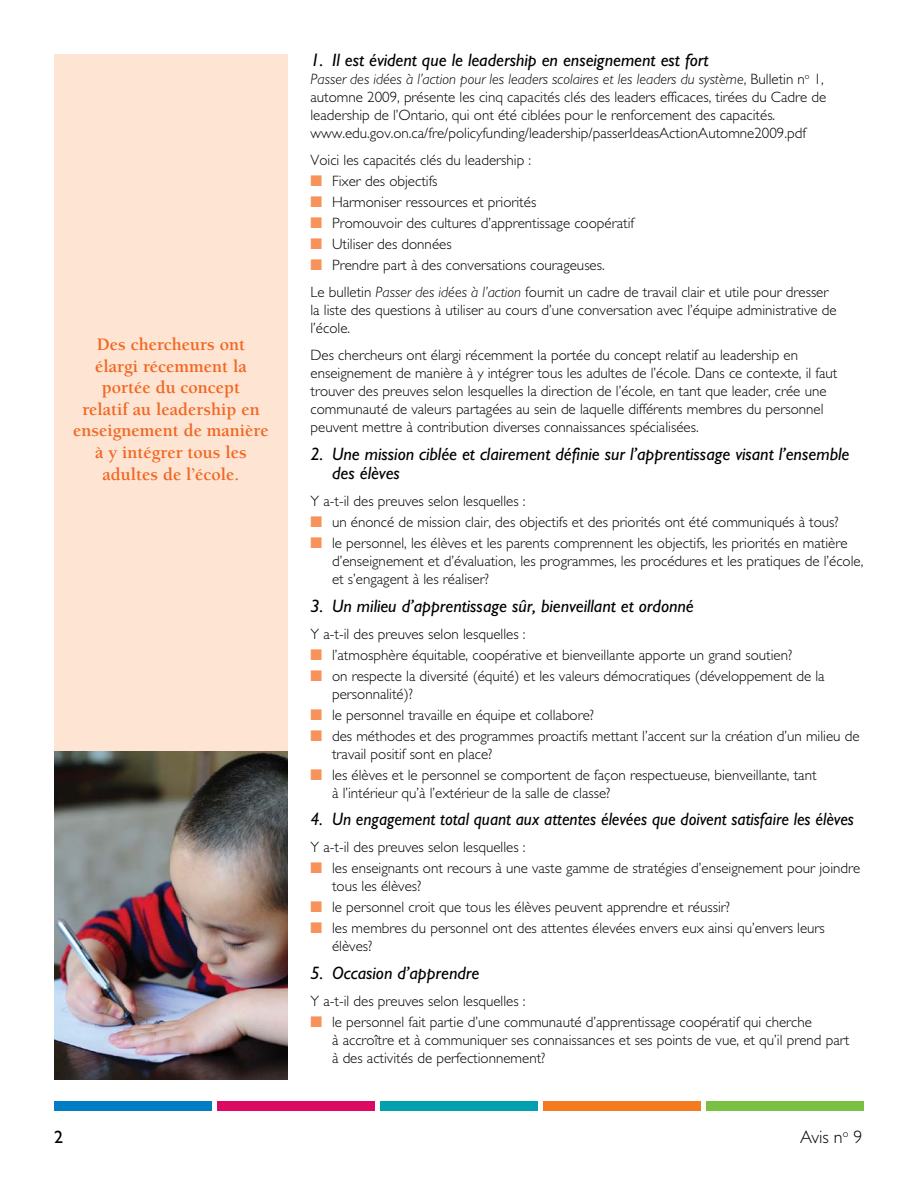
<style>
.page{position:relative;width:918px;height:1188px;background:#fff}
.page>*{position:absolute;margin:0;border:0;box-sizing:border-box;transform-origin:0 0}
.t1{font:italic 18px/18.8px "Gill Sans Std";color:#000}
.t2{font:700 18px/21.6px "Berkeley Std";color:#f26722;text-align:center}
.t3{font:italic 18px "Gill Sans Std";color:#000;scale:.96 1}
.t4{font:300 18px "Gill Sans Std";color:#000}
.t5{font:18px "Gill Sans Std";color:#000}
.t6{font:300 15px/18px "Gill Sans Std";color:#000}
.s1{font-style:italic}
.s2{color:#f7925a}
</style>
<div class="page">
<div style="left:54px;top:1102px;width:157px;height:9px;background:#007dc3"></div>
<div style="left:217px;top:1102px;width:157px;height:9px;background:#db0962"></div>
<div style="left:380px;top:1102px;width:158px;height:9px;background:#00a0af"></div>
<div style="left:544px;top:1102px;width:157px;height:9px;background:#f47b20"></div>
<div style="left:707px;top:1102px;width:157px;height:9px;background:#7ac143"></div>
<div style="left:54px;top:54px;width:234px;height:1026px;background:#fee4d2"></div>
<img style="left:54px;top:751px;width:234px;height:329px">
<p class="t2" style="left:73px;top:334px;width:197px">Des chercheurs ont élargi récemment la portée du concept<br>relatif au leadership en enseignement de manière à y intégrer tous les adultes de l’école.</p>
<p class="t1" style="left:310px;top:51px;width:400px">1. Il est évident que le leadership en enseignement est fort</p>
<p class="t6" style="left:310px;top:70px;width:517px"><span class="s1">Passer des idées à l’action pour les leaders scolaires et les leaders du système</span>, Bulletin n<sup>o</sup> 1, automne 2009, présente les cinq capacités clés des leaders efficaces, tirées du Cadre de leadership de l’Ontario, qui ont été ciblées pour le renforcement des capacités. www.edu.gov.on.ca/fre/policyfunding/leadership/passerIdeasActionAutomne2009.pdf</p>
<p class="t6" style="left:311px;top:151px;width:222px">Voici les capacités clés du leadership :</p>
<p class="t6" style="left:311px;top:172px;width:129px"><span class="s2">■</span> Fixer des objectifs</p>
<p class="t6" style="left:311px;top:193px;width:227px"><span class="s2">■</span> Harmoniser ressources et priorités</p>
<p class="t6" style="left:311px;top:214px;width:325px"><span class="s2">■</span> Promouvoir des cultures d’apprentissage coopératif</p>
<p class="t6" style="left:311px;top:235px;width:143px"><span class="s2">■</span> Utiliser des données</p>
<p class="t6" style="left:310px;top:252px;width:520px;line-height:27px"><span class="s2">■</span> Prendre part à des conversations courageuses.<br>Le bulletin <span class="s1">Passer des idées à l’action</span> fournit un cadre de travail clair et utile pour dresser</p>
<p class="t6" style="left:310px;top:301px;width:528px">la liste des questions à utiliser au cours d’une conversation avec l’équipe administrative de l’école.</p>
<p class="t6" style="left:310px;top:346px;width:528px">Des chercheurs ont élargi récemment la portée du concept relatif au leadership en enseignement de manière à y intégrer tous les adultes de l’école. Dans ce contexte, il faut trouver des preuves selon lesquelles la direction de l’école, en tant que leader, crée une communauté de valeurs partagées au sein de laquelle différents membres du personnel peuvent mettre à contribution diverses connaissances spécialisées.</p>
<p class="t1" style="left:332px;top:445px;width:519px;text-indent:-22px">2. Une mission ciblée et clairement définie sur l’apprentissage visant l’ensemble des élèves</p>
<p class="t6" style="left:310px;top:492px;width:217px">Y a-t-il des preuves selon lesquelles :</p>
<p class="t6" style="left:311px;top:513px;width:530px"><span class="s2">■</span> un énoncé de mission clair, des objectifs et des priorités ont été communiqués à tous?</p>
<p class="t6" style="left:332px;top:534px;width:533px;text-indent:-22px"><span class="s2">■</span> le personnel, les élèves et les parents comprennent les objectifs, les priorités en matière d’enseignement et d’évaluation, les programmes, les procédures et les pratiques de l’école, et s’engagent à les réaliser?</p>
<p class="t1" style="left:310px;top:596px;width:385px">3. Un milieu d’apprentissage sûr, bienveillant et ordonné</p>
<p class="t6" style="left:310px;top:625px;width:217px">Y a-t-il des preuves selon lesquelles :</p>
<p class="t6" style="left:311px;top:646px;width:483px"><span class="s2">■</span> l’atmosphère équitable, coopérative et bienveillante apporte un grand soutien?</p>
<p class="t6" style="left:332px;top:667px;width:494px;text-indent:-22px"><span class="s2">■</span> on respecte la diversité (équité) et les valeurs démocratiques (développement de la personnalité)?</p>
<p class="t6" style="left:311px;top:706px;width:285px"><span class="s2">■</span> le personnel travaille en équipe et collabore?</p>
<p class="t6" style="left:332px;top:727px;width:529px;text-indent:-22px"><span class="s2">■</span> des méthodes et des programmes proactifs mettant l’accent sur la création d’un milieu de travail positif sont en place?</p>
<p class="t6" style="left:332px;top:766px;width:486px;text-indent:-22px"><span class="s2">■</span> les élèves et le personnel se comportent de façon respectueuse, bienveillante, tant à l’intérieur qu’à l’extérieur de la salle de classe?</p>
<p class="t3" style="left:310px;top:809px;width:568px">4. Un engagement total quant aux attentes élevées que doivent satisfaire les élèves</p>
<p class="t6" style="left:310px;top:838px;width:217px">Y a-t-il des preuves selon lesquelles :</p>
<p class="t6" style="left:332px;top:859px;width:530px;text-indent:-22px"><span class="s2">■</span> les enseignants ont recours à une vaste gamme de stratégies d’enseignement pour joindre tous les élèves?</p>
<p class="t6" style="left:311px;top:898px;width:421px"><span class="s2">■</span> le personnel croit que tous les élèves peuvent apprendre et réussir?</p>
<p class="t6" style="left:332px;top:919px;width:494px;text-indent:-22px"><span class="s2">■</span> les membres du personnel ont des attentes élevées envers eux ainsi qu’envers leurs élèves?</p>
<p class="t1" style="left:310px;top:964px;width:170px">5. Occasion d’apprendre</p>
<p class="t6" style="left:310px;top:992px;width:217px">Y a-t-il des preuves selon lesquelles :</p>
<p class="t6" style="left:332px;top:1013px;width:519px;text-indent:-22px"><span class="s2">■</span> le personnel fait partie d’une communauté d’apprentissage coopératif qui cherche<br>à accroître et à communiquer ses connaissances et ses points de vue, et qu’il prend part à des activités de perfectionnement?</p>
<p class="t5" style="left:54px;top:1127px;width:10px">2</p>
<p class="t4" style="left:800px;top:1127px;width:64px">Avis n<sup>o</sup> 9</p>
</div>
